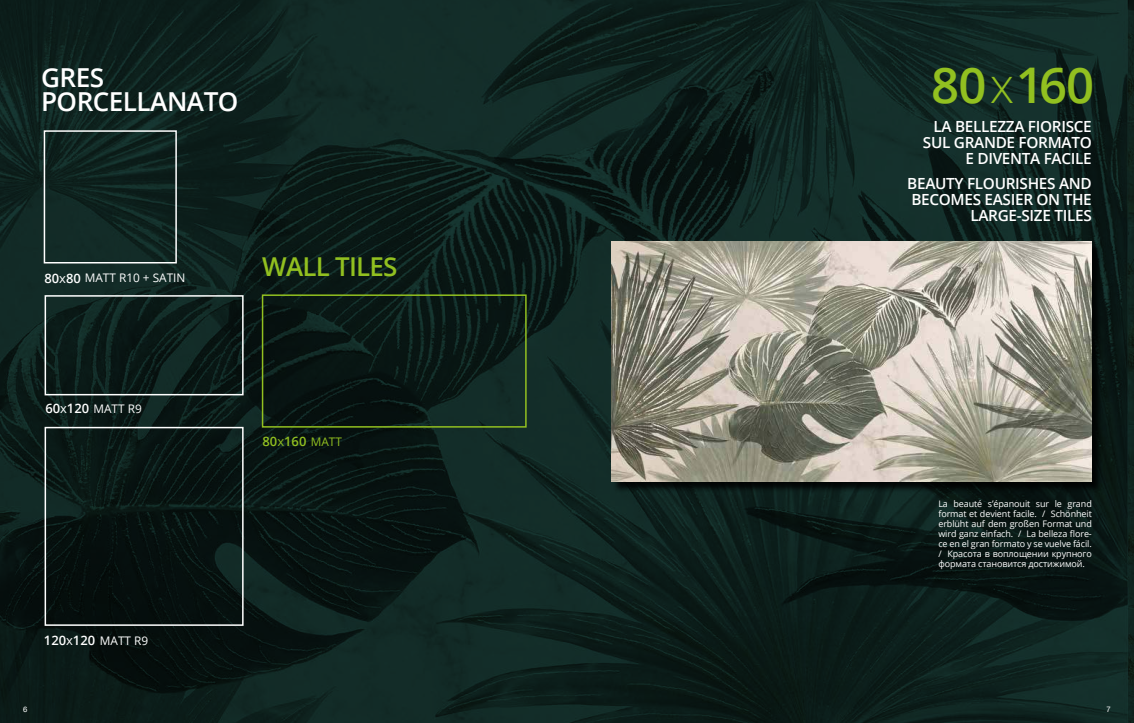
<style>
.page{position:relative;width:1134px;height:723px;background:#fff}
.page>*{position:absolute;margin:0;border:0;box-sizing:border-box;transform-origin:0 0}
.t1{font:600 49.2px "Open Sans";color:#92c020}
.t2{font:600 26.1px/24px "Open Sans";letter-spacing:-.02em;color:#fff}
.t3{font:600 26px "Open Sans";letter-spacing:-.03em;color:#92c020}
.t4{font:600 15.3px/16px "Open Sans";letter-spacing:-.02em;color:#fff;text-align:right}
.t5{font:600 13px "Open Sans";color:#fff}
.t6{font:600 13px "Open Sans";color:#92c020}
.t7{font:11.8px "Open Sans";color:#fff}
.t8{font:9px/10px "Open Sans";letter-spacing:-.01em;color:#fff;text-align:justify}
.t9{font:7.7px "Helvetica Neue LT Com";color:#fff}
.s1{font-weight:600;font-size:13px}
.s2{font-size:13px}
.s3{font-weight:400}
.s4{font-weight:400;font-size:11.8px}
.s5{font-weight:300}
</style>
<div class="page">
<img style="left:0;top:0;width:1134px;height:723px">
<div style="left:44px;top:130px;width:133px;height:133px;border:2px solid #fff"></div>
<div style="left:45px;top:295px;width:199px;height:100px;border:2px solid #fff"></div>
<div style="left:262px;top:294px;width:265px;height:134px;border:2px solid #92c020"></div>
<div style="left:45px;top:427px;width:199px;height:199px;border:2px solid #fff"></div>
<div style="left:612px;top:242px;width:491px;height:251px;background:#000;opacity:.85"></div>
<img style="left:612px;top:241px;width:480px;height:240px">
<h2 class="t2" style="left:41px;top:68px;width:199px">GRES<br>PORCELLANATO</h2>
<h3 class="t7" style="left:44px;top:273px;width:143px"><span class="s1">80</span><span class="s2">x</span><span class="s1">80</span> MATT R10 + SATIN</h3>
<h3 class="t7" style="left:45px;top:404px;width:98px"><span class="s1">60</span><span class="s2">x</span><span class="s1">120</span> MATT R9</h3>
<h3 class="t3" style="left:262px;top:256px;width:137px">WALL TILES</h3>
<h3 class="t6" style="left:263px;top:436px;width:81px">80<span class="s3">x</span>160 <span class="s4">MATT</span></h3>
<h3 class="t5" style="left:44px;top:635px;width:106px">120<span class="s3">x</span>120 <span class="s4">MATT R9</span></h3>
<h1 class="t1" style="left:931px;top:66px;width:164px">80 <span class="s5">x</span> 160</h1>
<h3 class="t4" style="left:923px;top:120px;width:170px">LA BELLEZZA FIORISCE<br>SUL GRANDE FORMATO<br>E DIVENTA FACILE</h3>
<h3 class="t4" style="left:907px;top:177px;width:186px">BEAUTY FLOURISHES AND<br>BECOMES EASIER ON THE<br>LARGE-SIZE TILES</h3>
<p class="t8" style="left:938px;top:500px;width:155px">La beauté s’épanouit sur le grand format et devient facile. / Schönheit erblüht auf dem großen Format und wird ganz einfach. / La belleza flore&shy;ce en el gran formato y se vuelve fácil. / Красота в воплощении крупного формата становится достижимой.</p>
<p class="t9" style="left:23px;top:704px;width:6px">6</p>
<p class="t9" style="left:1106px;top:704px;width:6px">7</p>
</div>
